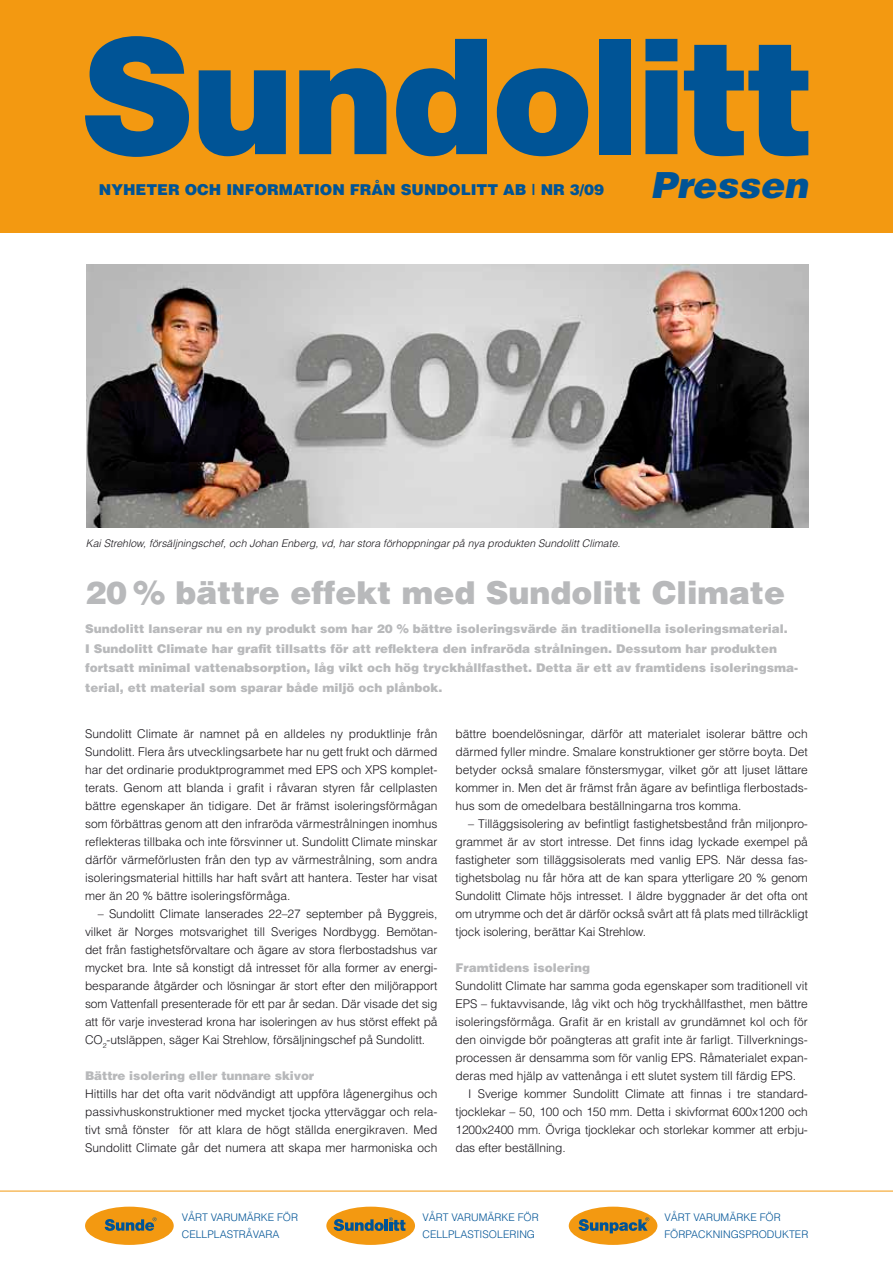
<style>
.page{position:relative;width:893px;height:1263px;background:#fff}
.page>*{position:absolute;margin:0;border:0;box-sizing:border-box;transform-origin:0 0}
.t1{font:italic 900 36px "Helvetica";color:#005496}
.t2{font:900 31.5px "Helvetica";color:#b8b9bb}
.t3{font:900 15px "Helvetica";color:#005496}
.t4{font:300 12px/18px "Helvetica";color:#1a171c;text-align:justify}
.t5{font:900 12px/19.5px "Helvetica";color:#b8b9bb}
.t6{font:300 10.5px/16.5px "Helvetica";color:#005496}
.t7{font:italic 300 10.5px "Helvetica";color:#1a171c}
</style>
<div class="page">
<hr style="left:0;top:1191px;width:893px;height:1px;background:#f39911">
<div style="left:85px;top:1206px;width:89px;height:39px;background:#f39911;border-radius:50%"></div>
<svg style="left:105px;top:1217px;width:52px;height:14px"></svg>
<div style="left:326px;top:1206px;width:89px;height:39px;background:#f39911;border-radius:50%"></div>
<svg style="left:334px;top:1217px;width:71px;height:14px"></svg>
<div style="left:569px;top:1206px;width:88px;height:39px;background:#f39911;border-radius:50%"></div>
<svg style="left:579px;top:1217px;width:70px;height:16px"></svg>
<div style="left:0;top:0;width:893px;height:232px;background:#f39911"></div>
<svg style="left:85px;top:36px;width:104px;height:121px"></svg>
<svg style="left:199px;top:70px;width:87px;height:86px"></svg>
<svg style="left:299px;top:68px;width:87px;height:86px"></svg>
<svg style="left:396px;top:39px;width:91px;height:117px"></svg>
<svg style="left:497px;top:68px;width:91px;height:88px"></svg>
<div style="left:599px;top:39px;width:32px;height:115px;background:#005496"></div>
<svg style="left:645px;top:39px;width:32px;height:115px;background:#165a89"></svg>
<svg style="left:684px;top:45px;width:124px;height:111px"></svg>
<img style="left:86px;top:265px;width:723px;height:262px">
<p class="t3" style="left:99px;top:180px;width:507px">Nyheter och in formation från Sun dolitt Ab | n r 3/09</p>
<h1 class="t1" style="left:651px;top:161px;width:159px">Pressen</h1>
<p class="t7" style="left:86px;top:537px;width:536px">Kai Strehlow, försäljningschef, och Johan Enberg, vd, har stora förhoppningar på nya produkten Sundolitt Climate.</p>
<h2 class="t2" style="left:85px;top:572px;width:701px">20 % bättre effekt med Sundolitt Climate</h2>
<p class="t5" style="left:85px;top:619px;width:715px">Sundolitt lanserar nu en ny produkt som har 20 % bättre isoleringsvärde än traditionella isoleringsmaterial.<br>I Sundolitt Climate har grafit tillsatts för att reflektera den infraröda strålningen. Dessutom har produkten fortsatt minimal vattenabsorption, låg vikt och hög tryckhållfasthet. Detta är ett av framtidens isoleringsma&shy;terial, ett material som sparar både miljö och plånbok.</p>
<p class="t4" style="left:85px;top:724px;width:354px">Sundolitt Climate är namnet på en alldeles ny produktlinje från Sundolitt. Flera års utvecklingsarbete har nu gett frukt och därmed har det ordinarie produktprogrammet med EPS</p>
<p class="t4" style="left:455px;top:724px;width:354px">bättre boendelösningar, därför att materialet isolerar bättre och därmed fyller mindre. Smalare konstruktioner ger större boyta. Det betyder också smalare fönstersmygar, vilket gör att ljuset lättare kommer in. Men det är främst från ägare av befintliga flerbostads&shy;hus som de omedelbara beställningarna tros komma.</p>
<p class="t4" style="left:455px;top:814px;width:354px;text-indent:13px">– Tilläggsisolering av befintligt fastighetsbestånd från miljonpro&shy;grammet är av stort intresse. Det finns idag lyckade exempel på fastigheter som tilläggsisolerats med vanlig EPS . När dessa fas&shy;tighetsbolag nu får höra att de kan spara ytterligare 20 % genom Sundolitt Climate höjs intresset. I äldre byggnader är det ofta ont om utrymme och det är därför också svårt att få plats med tillräckligt tjock isolering, berättar Kai Strehlow.</p>
<p class="t5" style="left:455px;top:958px;width:136px">Framtidens isolering</p>
<p class="t4" style="left:455px;top:976px;width:354px">Sundolitt Climate har samma goda egenskaper som traditionell vit<br>EPS</p>
<p class="t4" style="left:85px;top:760px;width:354px;text-indent:256px">och XPS komplet&shy;terats. Genom att blanda i grafit i råvaran styren får cellplasten bättre egenskaper än tidigare. Det är främst isoleringsförmågan som förbättras genom att den infraröda värmestrålningen inomhus reflekteras tillbaka och inte försvinner ut. Sundolitt Climate minskar därför värmeförlusten från den typ av värmestrålning, som andra isoleringsmaterial hittills har haft svårt att hantera. Tester har visat mer än 20 % bättre isoleringsförmåga.</p>
<p class="t4" style="left:85px;top:904px;width:354px;text-indent:13px">– Sundolitt Climate lanserades 22–27 september på Byggreis, vilket är Norges motsvarighet till Sveriges Nordbygg. Bemötan&shy;det från fastighetsförvaltare och ägare av stora flerbostadshus var mycket bra. I nte så konstigt då intresset för alla former av energi&shy;besparande åtgärder och lösningar är stort efter den miljörapport som Vattenfall presenterade för ett par år sedan. Där visade det sig att för varje investerad krona har isoleringen av hus störst effekt på CO<sub>2</sub>-utsläppen, säger Kai Strehlow, försäljningschef på Sundolitt.</p>
<p class="t5" style="left:85px;top:1066px;width:231px">Bättre isolering eller tunnare skivor</p>
<p class="t4" style="left:85px;top:1084px;width:354px">Hittills har det ofta varit nödvändigt att uppföra lågenergihus och passivhuskonstruktioner med mycket tjocka ytterväggar och rela&shy;tivt små fönster för att klara de högt ställda energikraven. Med Sundolitt Climate går det numera att skapa mer harmoniska och</p>
<p class="t4" style="left:455px;top:994px;width:354px;text-indent:26px">– fuktavvisande, låg vikt och hög tryckhållfasthet, men bättre isoleringsförmåga. Grafit är en kristall av grundämnet kol och för den oinvigde bör poängteras att grafit inte är farligt. Tillverknings&shy;processen är densamma som för vanlig EPS</p>
<p class="t4" style="left:455px;top:1048px;width:354px;text-indent:238px">. Råmaterialet expan&shy;deras med hjälp av vattenånga i ett slutet system till färdig EPS</p>
<p class="t4" style="left:793px;top:1066px;width:5px">.</p>
<p class="t4" style="left:468px;top:1084px;width:341px">I Sverige kommer Sundolitt Climate att finnas i tre standard-</p>
<p class="t4" style="left:455px;top:1102px;width:354px">tjocklekar – 50, 100 och 150 mm. Detta i skivformat 600x1200 och</p>
<p class="t4" style="left:455px;top:1120px;width:354px">1200x2400 mm. Övriga tjocklekar och storlekar kommer att erbju-</p>
<p class="t4" style="left:455px;top:1138px;width:112px">das efter beställning.</p>
<p class="t6" style="left:182px;top:1209px;width:118px">Vårt varumärke för cellplastråvara</p>
<p class="t6" style="left:664px;top:1209px;width:145px">Vårt varumärke för förpackningsprodukter</p>
<p class="t6" style="left:422px;top:1209px;width:118px">Vårt varumärke för cellplastisolering</p>
</div>
